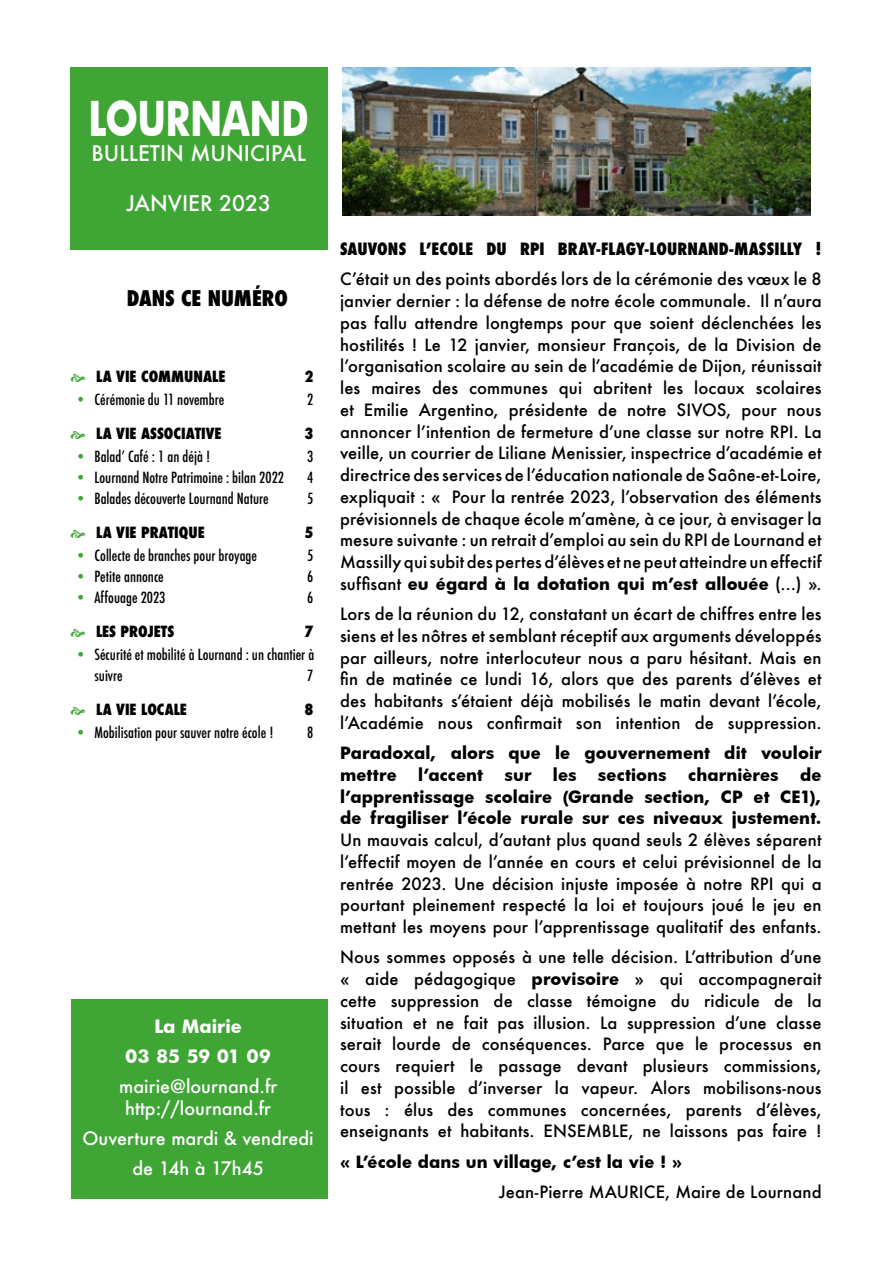
<style>
.page{position:relative;width:893px;height:1263px;background:#fff}
.page>*{position:absolute;margin:0;border:0;box-sizing:border-box;transform-origin:0 0}
.t1{font:700 46.8px "Futura";color:#fff;scale:.77 1}
.t2{font:500 21px "Futura";color:#fff}
.t3{font:800 condensed 21px "Futura";color:#000}
.t4{font:500 18px/21.6px "Futura";color:#fff;text-align:center}
.t5{font:700 18px/30.2px "Futura";color:#fff;text-align:center}
.t6{font:500 16.5px/21.8px "Futura";letter-spacing:.01em;color:#000;text-align:justify}
.t7{font:700 16.5px/21.8px "Futura";letter-spacing:.005em;color:#000}
.t8{font:800 condensed 16.5px "Futura";letter-spacing:.01em;color:#000}
.t9{font:500 condensed 15px/21px "Futura";color:#000}
.t10{font:800 condensed 15px "Futura";color:#000}
.s1{color:#3fa535}
.s2{font-weight:700}
</style>
<div class="page">
<div style="left:71px;top:999px;width:256px;height:199px;background:#3fa535"></div>
<div style="left:70px;top:67px;width:257px;height:183px;background:#3fa535"></div>
<img style="left:342px;top:67px;width:468px;height:149px">
<h1 class="t1" style="left:89px;top:85px;width:287px">LOURNAND</h1>
<p class="t2" style="left:92px;top:139px;width:216px">BULLETIN MUNICIPAL</p>
<p class="t2" style="left:126px;top:189px;width:146px">JANVIER 2023</p>
<p class="t3" style="left:127px;top:284px;width:163px">DANS CE NUMÉRO</p>
<p class="t10" style="left:96px;top:367px;width:131px">LA VIE COMMUNALE</p>
<p class="t10" style="left:304px;top:367px;width:11px">2</p>
<p class="t9" style="left:75px;top:389px;width:151px"><span class="s1">•</span> Cérémonie du 11 novembre</p>
<p class="t9" style="left:307px;top:389px;width:8px">2</p>
<p class="t10" style="left:96px;top:423px;width:127px">LA VIE ASSOCIATIVE</p>
<p class="t10" style="left:304px;top:423px;width:11px">3</p>
<p class="t9" style="left:75px;top:446px;width:137px"><span class="s1">•</span> Balad’ Café : 1 an déjà !</p>
<p class="t9" style="left:307px;top:446px;width:8px">3</p>
<p class="t9" style="left:75px;top:467px;width:211px"><span class="s1">•</span> Lournand Notre Patrimoine : bilan 2022</p>
<p class="t9" style="left:307px;top:467px;width:8px">4</p>
<p class="t9" style="left:75px;top:488px;width:195px"><span class="s1">•</span> Balades découverte Lournand Nature</p>
<p class="t9" style="left:307px;top:488px;width:8px">5</p>
<p class="t10" style="left:96px;top:522px;width:110px">LA VIE PRATIQUE</p>
<p class="t10" style="left:304px;top:522px;width:11px">5</p>
<p class="t9" style="left:75px;top:545px;width:184px"><span class="s1">•</span> Collecte de branches pour broyage</p>
<p class="t9" style="left:307px;top:545px;width:8px">5</p>
<p class="t9" style="left:75px;top:566px;width:90px"><span class="s1">•</span> Petite annonce</p>
<p class="t9" style="left:307px;top:566px;width:8px">6</p>
<p class="t9" style="left:75px;top:587px;width:92px"><span class="s1">•</span> Affouage 2023</p>
<p class="t9" style="left:307px;top:587px;width:8px">6</p>
<p class="t10" style="left:96px;top:621px;width:80px">LES PROJETS</p>
<p class="t10" style="left:304px;top:621px;width:11px">7</p>
<p class="t9" style="left:94px;top:644px;width:221px;text-indent:-20px"><span class="s1">•</span> Sécurité et mobilité à Lournand : un chantier à suivre</p>
<p class="t9" style="left:307px;top:665px;width:8px">7</p>
<p class="t10" style="left:96px;top:699px;width:92px">LA VIE LOCALE</p>
<p class="t10" style="left:304px;top:699px;width:11px">8</p>
<p class="t9" style="left:75px;top:722px;width:200px"><span class="s1">•</span> Mobilisation pour sauver notre école !</p>
<p class="t9" style="left:307px;top:722px;width:8px">8</p>
<p class="t5" style="left:125px;top:1010px;width:147px">La Mairie<br>03 85 59 01 09</p>
<p class="t4" style="left:119px;top:1075px;width:159px">mairie@lournand.fr http://lournand.fr</p>
<p class="t4" style="left:83px;top:1123px;width:233px;line-height:30.2px">Ouverture mardi &amp; vendredi de 14h à 17h45</p>
<p class="t8" style="left:340px;top:238px;width:483px">SAUVONS L’ECOLE DU RPI BRAY-FLAGY-LOURNAND-MASSILLY !</p>
<p class="t6" style="left:340px;top:268px;width:483px">C’était un des points abordés lors de la cérémonie des vœux le 8 janvier dernier : la défense de notre école communale. Il n’aura pas fallu attendre longtemps pour que soient déclenchées les hostilités ! Le 12 janvier, monsieur François, de la Division de l’organisation scolaire au sein de l’académie de Dijon, réunissait les maires des communes qui abritent les locaux scolaires et Emilie Argentino, présidente de notre SIVOS, pour nous annoncer l’intention de fermeture d’une classe sur notre RPI. La veille, un courrier de Liliane Menissier, inspectrice d’académie et directrice des services de l’éducation nationale de Saône-et-Loire, expliquait : « Pour la rentrée 2023, l’observation des éléments prévisionnels de chaque école m’amène, à ce jour, à envisager la mesure suivante : un retrait d’emploi au sein du RPI de Lournand et Massilly qui subit des pertes d’élèves et ne peut atteindre un effectif suffisant <span class="s2">eu égard à la dotation qui m’est allouée</span> (…) ».</p>
<p class="t6" style="left:340px;top:603px;width:483px">Lors de la réunion du 12, constatant un écart de chiffres entre les siens et les nôtres et semblant réceptif aux arguments développés par ailleurs, notre interlocuteur nous a paru hésitant. Mais en fin de matinée ce lundi 16, alors que des parents d’élèves et des habitants s’étaient déjà mobilisés le matin devant l’école, l’Académie nous confirmait son intention de suppression.</p>
<p class="t7" style="left:340px;top:742px;width:483px">Paradoxal, alors que le gouvernement dit vouloir mettre</p>
<p class="t7" style="left:340px;top:763px;width:483px;text-align:justify;text-indent:460px">de l’apprentissage scolaire (Grande section, CP et CE1), de fragiliser l’école rurale sur ces niveaux justement.</p>
<p class="t6" style="left:340px;top:829px;width:483px">Un mauvais calcul, d’autant plus quand seuls 2 élèves séparent l’effectif moyen de l’année en cours et celui prévisionnel de la rentrée 2023. Une décision injuste imposée à notre RPI qui a pourtant pleinement respecté la loi et toujours joué le jeu en mettant les moyens pour l’apprentissage qualitatif des enfants.</p>
<p class="t6" style="left:340px;top:946px;width:483px">Nous sommes opposés à une telle décision. L’attribution d’une « aide pédagogique <span class="s2">provisoire</span> » qui accompagnerait cette suppression de classe témoigne du ridicule de la situation et ne fait pas illusion. La suppression d’une classe serait lourde de conséquences. Parce que le processus en cours requiert le passage devant plusieurs commissions, il est possible d’inverser la vapeur. Alors mobilisons-nous tous : élus des communes concernées, parents d’élèves, enseignants et habitants. ENSEMBLE, ne laissons pas faire !</p>
<p class="t7" style="left:340px;top:1150px;width:343px">« L’école dans un village, c’est la vie ! »</p>
<p class="t6" style="left:499px;top:1181px;width:324px">Jean-Pierre MAURICE, Maire de Lournand</p>
<p class="t7" style="left:418px;top:763px;width:67px">l’accent</p>
<p class="t7" style="left:505px;top:763px;width:28px">sur</p>
<p class="t7" style="left:553px;top:763px;width:25px">les</p>
<p class="t7" style="left:598px;top:763px;width:70px">sections</p>
<p class="t7" style="left:688px;top:763px;width:92px">charnières</p>
</div>
